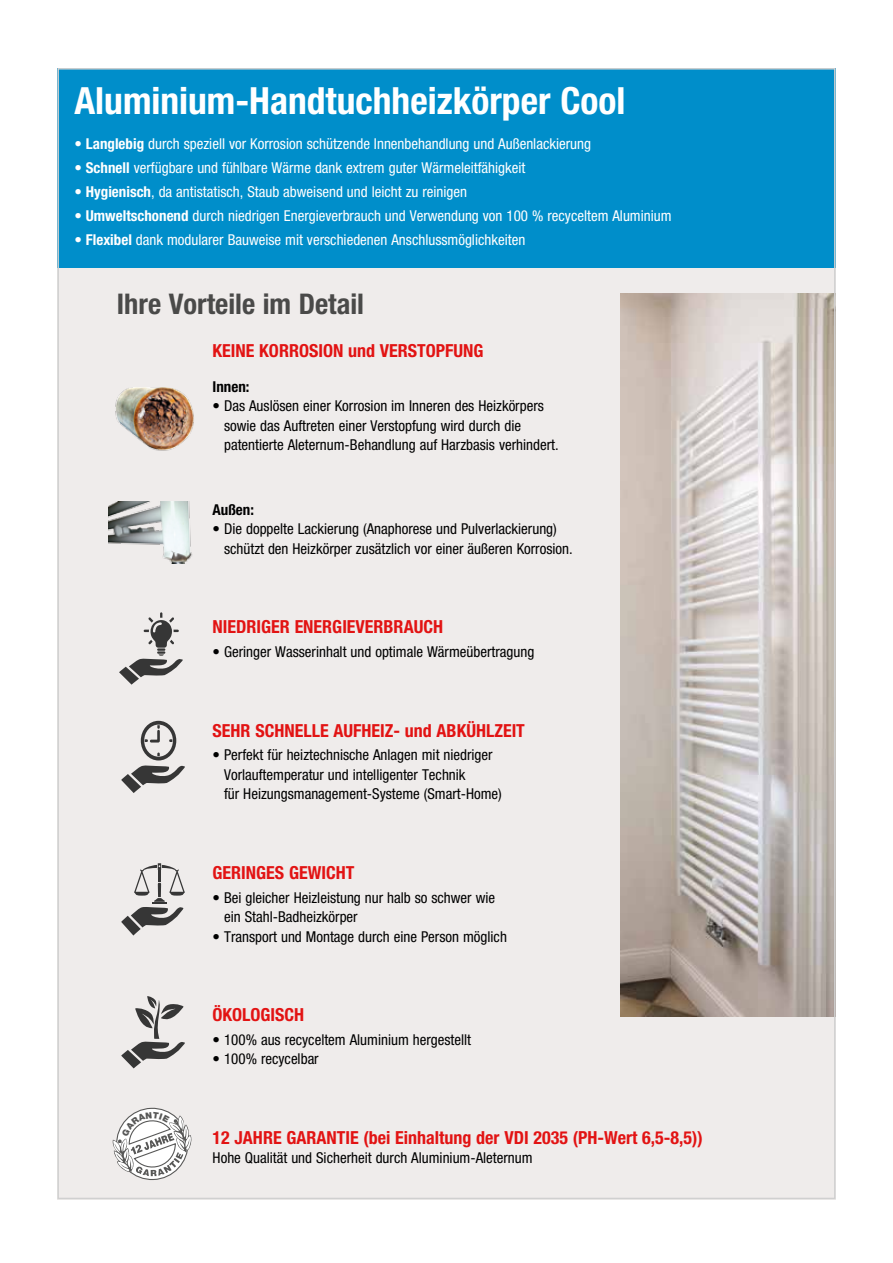
<style>
.page{position:relative;width:893px;height:1263px;background:#fff}
.page>*{position:absolute;margin:0;border:0;box-sizing:border-box;transform-origin:0 0}
.t1{font:700 condensed 37.5px "Helvetica Neue LT Pro";color:#fff}
.t2{font:700 condensed 28.5px "Helvetica Neue LT Pro";color:#4a4a49}
.t3{font:700 condensed 18px "Helvetica Neue LT Pro";color:#e21313}
.t4{font:condensed 15px/19.5px "Helvetica Neue LT Pro";color:#000}
.t5{font:condensed 15px "Helvetica Neue LT Pro";color:#fff}
.t6{font:700 condensed 15px "Helvetica Neue LT Pro";color:#000}
.s1{font-weight:700}
</style>
<div class="page">
<div style="left:57px;top:68px;width:779px;height:1131px;background:#efeceb"></div>
<div style="left:57px;top:68px;width:779px;height:200px;background:#008eca"></div>
<img style="left:621px;top:293px;width:212px;height:723px">
<svg style="left:119px;top:612px;width:64px;height:73px"></svg>
<svg style="left:121px;top:721px;width:64px;height:72px"></svg>
<svg style="left:121px;top:863px;width:64px;height:72px"></svg>
<svg style="left:121px;top:996px;width:64px;height:72px"></svg>
<img style="left:108px;top:502px;width:84px;height:61px">
<img style="left:115px;top:387px;width:79px;height:64px">
<svg style="left:113px;top:1108px;width:78px;height:72px"></svg>
<h1 class="t1" style="left:74px;top:79px;width:553px">Aluminium-Handtuchheizkörper Cool</h1>
<p class="t5" style="left:74px;top:135px;width:518px"><span class="s1">• Langlebig</span> durch speziell vor Korrosion schützende Innenbehandlung und Außenlackierung</p>
<p class="t5" style="left:74px;top:159px;width:452px"><span class="s1">• Schnell</span> verfügbare und fühlbare Wärme dank extrem guter Wärmeleitfähigkeit</p>
<p class="t5" style="left:74px;top:183px;width:394px"><span class="s1">• Hygienisch</span>, da antistatisch, Staub abweisend und leicht zu reinigen</p>
<p class="t5" style="left:74px;top:207px;width:599px"><span class="s1">• Umweltschonend</span> durch niedrigen Energieverbrauch und Verwendung von 100 % recyceltem Aluminium</p>
<p class="t5" style="left:74px;top:231px;width:452px"><span class="s1">• Flexibel</span> dank modularer Bauweise mit verschiedenen Anschlussmöglichkeiten</p>
<h2 class="t2" style="left:117px;top:287px;width:249px">Ihre Vorteile im Detail</h2>
<p class="t3" style="left:213px;top:340px;width:272px">KEINE KORROSION und VERSTOPFUNG</p>
<p class="t6" style="left:213px;top:377px;width:38px">Innen:</p>
<p class="t4" style="left:224px;top:396px;width:336px;text-indent:-11px">• Das Auslösen einer Korrosion im Inneren des Heizkörpers sowie das Auftreten einer Verstopfung wird durch die patentierte Aleternum-Behandlung auf Harzbasis verhindert.</p>
<p class="t6" style="left:213px;top:500px;width:43px">Außen:</p>
<p class="t4" style="left:224px;top:519px;width:350px;text-indent:-11px">• Die doppelte Lackierung (Anaphorese und Pulverlackierung) schützt den Heizkörper zusätzlich vor einer äußeren Korrosion.</p>
<p class="t3" style="left:213px;top:616px;width:232px">NIEDRIGER ENERGIEVERBRAUCH</p>
<p class="t4" style="left:213px;top:642px;width:323px">• Geringer Wasserinhalt und optimale Wärmeübertragung</p>
<p class="t3" style="left:213px;top:719px;width:314px">SEHR SCHNELLE AUFHEIZ- und ABKÜHLZEIT</p>
<p class="t4" style="left:224px;top:745px;width:279px;text-indent:-11px">• Perfekt für heiztechnische Anlagen mit niedriger<br>Vorlauftemperatur und intelligenter Technik<br>für Heizungsmanagement-Systeme (Smart-Home)</p>
<p class="t3" style="left:213px;top:862px;width:143px">GERINGES GEWICHT</p>
<p class="t4" style="left:224px;top:887px;width:273px;text-indent:-11px">• Bei gleicher Heizleistung nur halb so schwer wie ein Stahl-Badheizkörper</p>
<p class="t4" style="left:213px;top:926px;width:296px">• Transport und Montage durch eine Person möglich</p>
<p class="t3" style="left:213px;top:1004px;width:93px">ÖKOLOGISCH</p>
<p class="t4" style="left:213px;top:1030px;width:260px">• 100% aus recyceltem Aluminium hergestellt</p>
<p class="t4" style="left:213px;top:1049px;width:108px">• 100% recycelbar</p>
<p class="t3" style="left:213px;top:1127px;width:492px">12 JAHRE GARANTIE (bei Einhaltung der VDI 2035 (PH-Wert 6,5-8,5))</p>
<p class="t4" style="left:213px;top:1148px;width:322px">Hohe Qualität und Sicherheit durch Aluminium-Aleternum</p>
</div>
